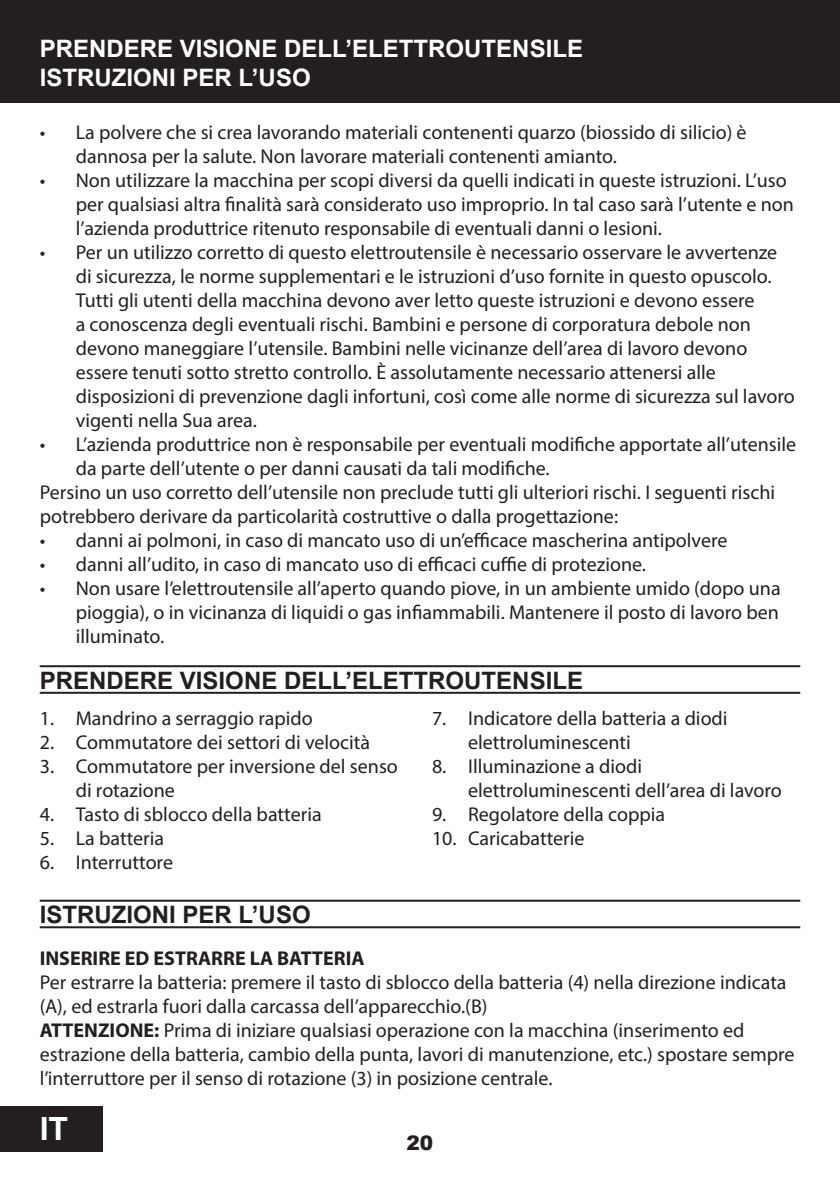
<style>
.page{position:relative;width:840px;height:1191px;background:#fff}
.page>*{position:absolute;margin:0;border:0;box-sizing:border-box;transform-origin:0 0}
.t1{font:700 32px "Arial";color:#fff}
.t2{font:700 24px "Arial";color:#231f20}
.t3{font:700 24px/28.8px "Arial";color:#fff}
.t4{font:20px/24px "Myriad Pro";color:#231f20}
.t5{font:700 20px "Myriad Pro";color:#231f20}
.t6{font:900 20px "Arial";color:#231f20}
.s1{font-weight:700}
</style>
<div class="page">
<div style="left:0;top:1106px;width:102px;height:45px;background:#231f20"></div>
<div style="left:0;top:0;width:839px;height:102px;background:#231f20"></div>
<hr style="left:40px;top:665px;width:759px;height:2px;background:#231f20">
<hr style="left:40px;top:899px;width:759px;height:2px;background:#231f20">
<hr style="left:40px;top:692px;width:759px;height:2px;background:#231f20">
<hr style="left:40px;top:926px;width:759px;height:2px;background:#231f20">
<p class="t3" style="left:40px;top:35px;width:544px">PRENDERE VISIONE DELL’ELETTROUTENSILE<br>ISTRUZIONI PER L’USO</p>
<p class="t4" style="left:76px;top:120px;width:672px;text-indent:-36px">• La polvere che si crea lavorando materiali contenenti quarzo (biossido di silicio) è dannosa per la salute. Non lavorare materiali contenenti amianto.</p>
<p class="t4" style="left:76px;top:168px;width:719px;text-indent:-36px">• Non utilizzare la macchina per scopi diversi da quelli indicati in queste istruzioni. L’uso per qualsiasi altra finalità sarà considerato uso improprio. In tal caso sarà l’utente e non l’azienda produttrice ritenuto responsabile di eventuali danni o lesioni.</p>
<p class="t4" style="left:76px;top:240px;width:720px;text-indent:-36px">• Per un utilizzo corretto di questo elettroutensile è necessario osservare le avvertenze di sicurezza, le norme supplementari e le istruzioni d’uso fornite in questo opuscolo.<br>Tutti gli utenti della macchina devono aver letto queste istruzioni e devono essere<br>a conoscenza degli eventuali rischi. Bambini e persone di corporatura debole non devono maneggiare l’utensile. Bambini nelle vicinanze dell’area di lavoro devono essere tenuti sotto stretto controllo. È assolutamente necessario attenersi alle disposizioni di prevenzione dagli infortuni, così come alle norme di sicurezza sul lavoro vigenti nella Sua area.</p>
<p class="t4" style="left:40px;top:432px;width:757px">• L’azienda produttrice non è responsabile per eventuali modifiche apportate all’utensile</p>
<p class="t4" style="left:76px;top:456px;width:475px">da parte dell’utente o per danni causati da tali modifiche.</p>
<p class="t4" style="left:40px;top:480px;width:736px">Persino un uso corretto dell’utensile non preclude tutti gli ulteriori rischi. I seguenti rischi</p>
<p class="t4" style="left:40px;top:504px;width:579px">potrebbero derivare da particolarità costruttive o dalla progettazione:</p>
<p class="t4" style="left:40px;top:528px;width:688px">• danni ai polmoni, in caso di mancato uso di un’efficace mascherina antipolvere</p>
<p class="t4" style="left:40px;top:552px;width:607px">• danni all’udito, in caso di mancato uso di efficaci cuffie di protezione.</p>
<p class="t4" style="left:76px;top:576px;width:706px;text-align:justify;text-indent:-36px">• Non usare l’elettroutensile all’aperto quando piove, in un ambiente umido (dopo una pioggia), o in vicinanza di liquidi o gas infiammabili. Mantenere il posto di lavoro ben illuminato.</p>
<p class="t2" style="left:40px;top:663px;width:544px">PRENDERE VISIONE DELL’ELETTROUTENSILE</p>
<p class="t4" style="left:40px;top:706px;width:274px">1. Mandrino a serraggio rapido</p>
<p class="t4" style="left:40px;top:730px;width:332px">2. Commutatore dei settori di velocità</p>
<p class="t4" style="left:76px;top:754px;width:323px;text-indent:-36px">3. Commutatore per inversione del senso di rotazione</p>
<p class="t4" style="left:40px;top:802px;width:283px">4. Tasto di sblocco della batteria</p>
<p class="t4" style="left:40px;top:826px;width:126px">5. La batteria</p>
<p class="t4" style="left:40px;top:850px;width:135px">6. Interruttore</p>
<p class="t2" style="left:40px;top:898px;width:272px">ISTRUZIONI PER L’USO</p>
<p class="t4" style="left:468px;top:706px;width:261px;text-indent:-36px">7. Indicatore della batteria a diodi elettroluminescenti</p>
<p class="t4" style="left:468px;top:754px;width:315px;text-indent:-36px">8. Illuminazione a diodi elettroluminescenti dell’area di lavoro</p>
<p class="t4" style="left:432px;top:802px;width:234px">9. Regolatore della coppia</p>
<p class="t4" style="left:432px;top:826px;width:154px">10. Caricabatterie</p>
<p class="t5" style="left:40px;top:945px;width:326px">INSERIRE ED ESTRARRE LA BATTERIA</p>
<p class="t4" style="left:40px;top:969px;width:756px">Per estrarre la batteria: premere il tasto di sblocco della batteria (4) nella direzione indicata (A), ed estrarla fuori dalla carcassa dell’apparecchio.(B)<br><span class="s1">ATTENZIONE:</span> Prima di iniziare qualsiasi operazione con la macchina (inserimento ed estrazione della batteria, cambio della punta, lavori di manutenzione, etc.) spostare sempre l’interruttore per il senso di rotazione (3) in posizione centrale.</p>
<h1 class="t1" style="left:40px;top:1106px;width:30px">IT</h1>
<p class="t6" style="left:406px;top:1128px;width:28px">20</p>
</div>
